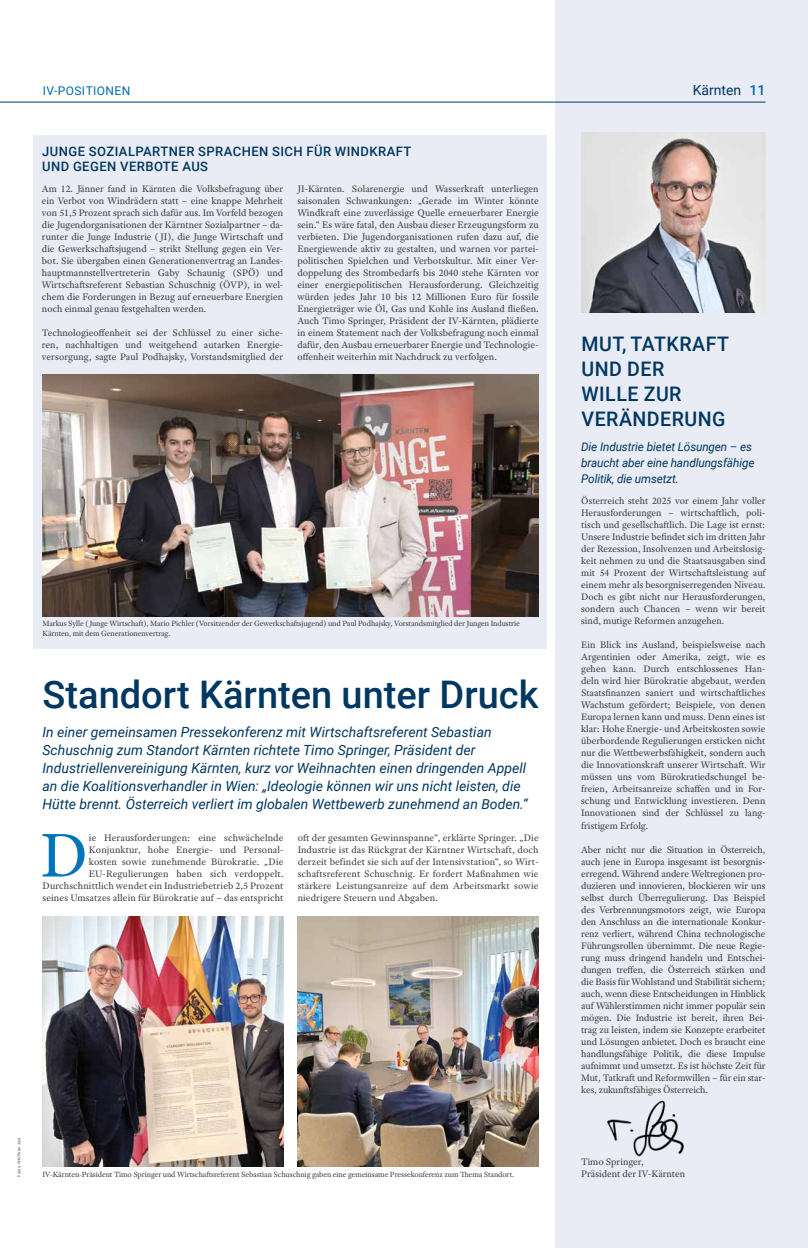
<style>
.page{position:relative;width:808px;height:1248px;background:#fff}
.page>*{position:absolute;margin:0;border:0;box-sizing:border-box;transform-origin:0 0}
.t1{font:65.8px "Adobe Text Pro";color:#0075bc}
.t2{font:500 38px "Roboto";color:#003761}
.t3{font:500 20px/25px "Roboto";letter-spacing:.025em;color:#003761}
.t4{font:italic 14px/18px "Roboto";color:#003761}
.t5{font:14px "Roboto";color:#003761}
.t6{font:500 13px/15px "Roboto";letter-spacing:.035em;color:#003761}
.t7{font:italic 12px/16px "Roboto";letter-spacing:-.01em;color:#003761}
.t8{font:12px "Roboto";letter-spacing:.035em;color:#0069b4}
.t9{font:10px/12px "Adobe Text Pro";letter-spacing:.005em;color:#3c3c3b;text-align:justify}
.t10{font:8px/10px "Adobe Text Pro";letter-spacing:-.01em;color:#3c3c3b}
.t11{font:4px "Roboto";letter-spacing:.02em;color:#575756}
.s1{font-weight:500;color:#0069b4}
</style>
<div class="page">
<div style="left:556px;top:0;width:252px;height:1247px;background:#e9ecf4"></div>
<hr style="left:0;top:102px;width:765px;height:1px;background:#003761">
<img style="left:607px;top:1100px;width:77px;height:57px">
<img style="left:581px;top:132px;width:184px;height:180px">
<div style="left:33px;top:135px;width:514px;height:513px;background:#e9ecf4"></div>
<img style="left:43px;top:374px;width:496px;height:242px">
<img style="left:43px;top:916px;width:240px;height:250px">
<img style="left:298px;top:916px;width:241px;height:250px">
<p class="t11" style="left:16px;top:1176px;width:41px;rotate:-90deg">Fotos: WK/Peter Just</p>
<p class="t8" style="left:43px;top:83px;width:89px">IV-POSITIONEN</p>
<h3 class="t5" style="left:693px;top:81px;width:74px">Kärnten <span class="s1">11</span></h3>
<h3 class="t6" style="left:42px;top:143px;width:371px">JUNGE SOZIALPARTNER SPRACHEN SICH FÜR WINDKRAFT<br>UND GEGEN VERBOTE AUS</h3>
<p class="t9" style="left:42px;top:183px;width:243px">Am 12. Jänner fand in Kärnten die Volksbefragung über ein Verbot von Windrädern statt – eine knappe Mehrheit von 51,5 Prozent sprach sich dafür aus. Im Vorfeld bezogen die Jugendorganisationen der Kärntner Sozialpartner – da&shy;runter die Junge Industrie ( JI), die Junge Wirtschaft und die Gewerkschaftsjugend – strikt Stellung gegen ein Ver&shy;bot. Sie übergaben einen Generationenvertrag an Landes&shy;hauptmannstellvertreterin Gaby Schaunig (SPÖ) und Wirtschaftsreferent Sebastian Schuschnig (ÖVP), in wel&shy;chem die Forderungen in Bezug auf erneuerbare Energien noch einmal genau festgehalten werden.</p>
<p class="t9" style="left:42px;top:327px;width:243px">Technologieoffenheit sei der Schlüssel zu einer siche&shy;ren, nachhaltigen und weitgehend autarken Energie&shy;versorgung, sagte Paul Podhajsky, Vorstandsmitglied der</p>
<p class="t9" style="left:297px;top:183px;width:243px">JI-Kärnten. Solarenergie und Wasserkraft unterliegen saisonalen Schwankungen: „Gerade im Winter könnte Windkraft eine zuverlässige Quelle erneuerbarer Energie sein.“ Es wäre fatal, den Ausbau dieser Erzeugungsform zu verbieten. Die Jugendorganisationen rufen dazu auf, die Energiewende aktiv zu gestalten, und warnen vor partei&shy;politischen Spielchen und Verbotskultur. Mit einer Ver&shy;doppelung des Strombedarfs bis 2040 stehe Kärnten vor einer energiepolitischen Herausforderung. Gleichzeitig würden jedes Jahr 10 bis 12 Millionen Euro für fossile Energieträger wie Öl, Gas und Kohle ins Ausland fließen.<br>Auch Timo Springer, Präsident der IV-Kärnten, plädierte in einem Statement nach der Volksbefragung noch einmal dafür, den Ausbau erneuerbarer Energie und Technologie&shy;offenheit weiterhin mit Nachdruck zu verfolgen.</p>
<p class="t10" style="left:43px;top:618px;width:479px">Markus Sylle ( Junge Wirtschaft), Mario Pichler (Vorsitzender der Gewerkschaftsjugend) und Paul Podhajsky, Vorstandsmitglied der Jungen Industrie<br>Kärnten, mit dem Generationenvertrag.</p>
<h2 class="t2" style="left:43px;top:667px;width:498px">Standort Kärnten unter Druck</h2>
<p class="t4" style="left:43px;top:722px;width:486px">In einer gemeinsamen Pressekonferenz mit Wirtschaftsreferent Sebastian Schuschnig zum Standort Kärnten richtete Timo Springer, Präsident der Industriellenvereinigung Kärnten, kurz vor Weihnachten einen dringenden Appell an die Koalitionsverhandler in Wien: „Ideologie können wir uns nicht leisten, die Hütte brennt. Österreich verliert im globalen Wettbewerb zunehmend an Boden.“</p>
<h1 class="t1" style="left:40px;top:813px;width:49px">D</h1>
<p class="t9" style="left:43px;top:831px;width:242px;text-align:right">ie Herausforderungen: eine schwächelnde Konjunktur, hohe Energie- und Personal-<br>kosten sowie zunehmende Bürokratie. „Die EU-Regulierungen haben sich verdoppelt.<br>Durchschnittlich wendet ein Industriebetrieb 2,5 Prozent seines Umsatzes allein für Bürokratie auf – das entspricht</p>
<p class="t9" style="left:298px;top:831px;width:242px">oft der gesamten Gewinnspanne“, erklärte Springer. „Die Industrie ist das Rückgrat der Kärntner Wirtschaft, doch derzeit befindet sie sich auf der Intensivstation“, so Wirt&shy;schaftsreferent Schuschnig. Er fordert Maßnahmen wie stärkere Leistungsanreize auf dem Arbeitsmarkt sowie niedrigere Steuern und Abgaben.</p>
<p class="t10" style="left:43px;top:1168px;width:473px">IV-Kärnten-Präsident Timo Springer und Wirtschaftsreferent Sebastian Schuschnig gaben eine gemeinsame Pressekonferenz zum Thema Standort.</p>
<h3 class="t3" style="left:581px;top:331px;width:149px">MUT, TATKRAFT<br>UND DER<br>WILLE ZUR<br>VERÄNDERUNG</h3>
<p class="t7" style="left:581px;top:438px;width:175px">Die Industrie bietet Lösungen – es braucht aber eine handlungsfähige<br>Politik, die umsetzt.</p>
<p class="t9" style="left:581px;top:495px;width:186px">Österreich steht 2025 vor einem Jahr voller Herausforderungen – wirtschaftlich, poli&shy;tisch und gesellschaftlich. Die Lage ist ernst:<br>Unsere Industrie befindet sich im dritten Jahr der Rezession, Insolvenzen und Arbeitslosig&shy;keit nehmen zu und die Staatsausgaben sind mit 54 Prozent der Wirtschaftsleistung auf einem mehr als besorgniserregenden Niveau.<br>Doch es gibt nicht nur Herausforderungen, sondern auch Chancen – wenn wir bereit sind, mutige Reformen anzugehen.</p>
<p class="t9" style="left:581px;top:639px;width:186px">Ein Blick ins Ausland, beispielsweise nach Argentinien oder Amerika, zeigt, wie es gehen kann. Durch entschlossenes Han&shy;deln wird hier Bürokratie abgebaut, werden Staatsfinanzen saniert und wirtschaftliches Wachstum gefördert; Beispiele, von denen Europa lernen kann und muss. Denn eines ist klar: Hohe Energie- und Arbeitskosten sowie überbordende Regulierungen ersticken nicht nur die Wettbewerbsfähigkeit, sondern auch die Innovationskraft unserer Wirtschaft. Wir müssen uns vom Bürokratiedschungel be&shy;freien, Arbeitsanreize schaffen und in For&shy;schung und Entwicklung investieren. Denn Innovationen sind der Schlüssel zu lang&shy;fristigem Erfolg.</p>
<p class="t9" style="left:581px;top:843px;width:186px">Aber nicht nur die Situation in Österreich, auch jene in Europa insgesamt ist besorgnis&shy;erregend. Während andere Weltregionen pro&shy;duzieren und innovieren, blockieren wir uns selbst durch Überregulierung. Das Beispiel des Verbrennungsmotors zeigt, wie Europa den Anschluss an die internationale Konkur&shy;renz verliert, während China technologische Führungsrollen übernimmt. Die neue Regie&shy;rung muss dringend handeln und Entschei&shy;dungen treffen, die Österreich stärken und die Basis für Wohlstand und Stabilität sichern; auch, wenn diese Entscheidungen in Hinblick auf Wählerstimmen nicht immer populär sein mögen. Die Industrie ist bereit, ihren Bei&shy;trag zu leisten, indem sie Konzepte erarbeitet und Lösungen anbietet. Doch es braucht eine handlungsfähige Politik, die diese Impulse aufnimmt und umsetzt. Es ist höchste Zeit für Mut, Tatkraft und Reformwillen – für ein star&shy;kes, zukunftsfähiges Österreich.</p>
<p class="t9" style="left:581px;top:1155px;width:64px">Timo Springer,</p>
<p class="t9" style="left:581px;top:1167px;width:105px">Präsident der IV-Kärnten</p>
</div>
